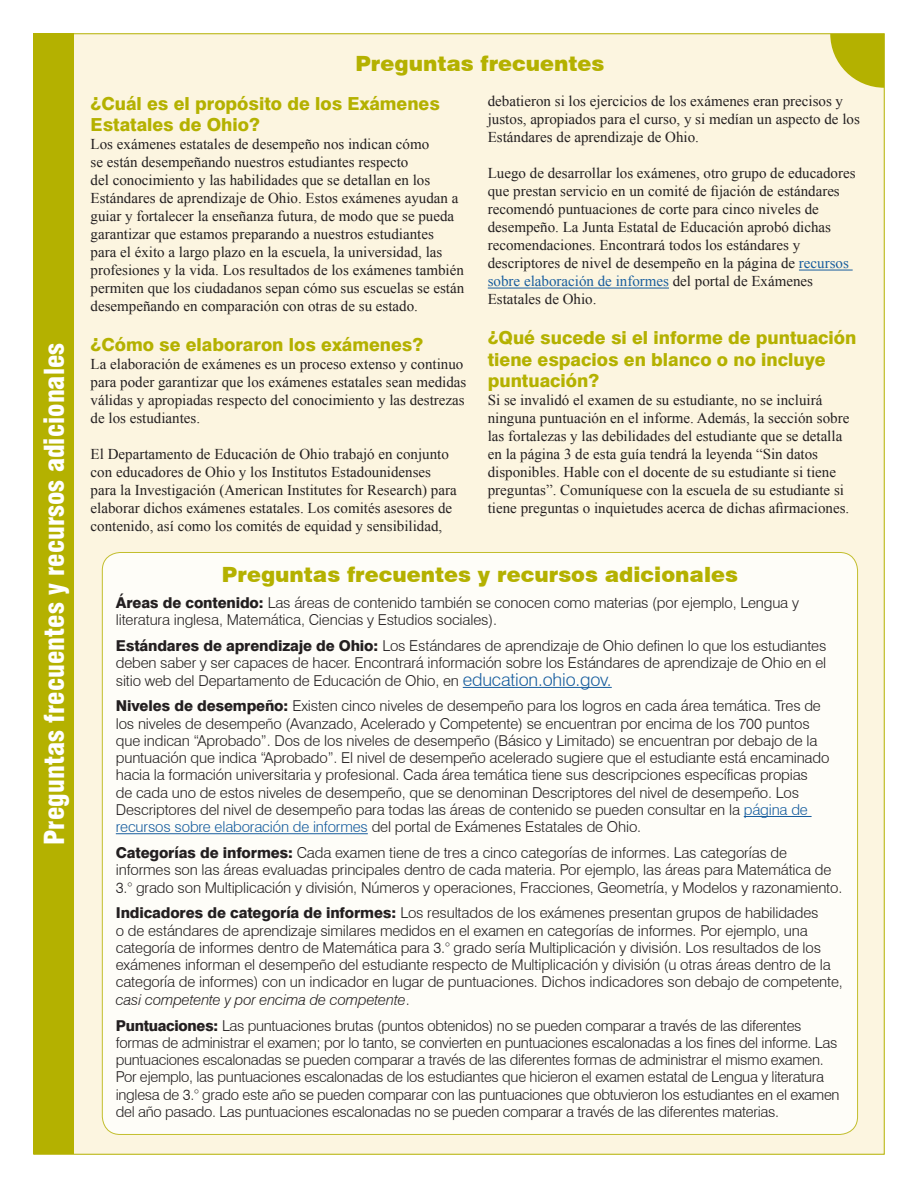
<style>
.page{position:relative;width:918px;height:1188px;background:#fff}
.page>*{position:absolute;margin:0;border:0;box-sizing:border-box;transform-origin:0 0}
.t1{font:900 condensed 27px "Swiss 721 BT";color:#fff}
.t2{font:900 21px "Swiss 721 BT";color:#b4b100}
.t3{font:800 18px/21.6px "Swiss 721 BT";color:#b4b100}
.t4{font:300 15px/17.2px "Swiss 721 BT";letter-spacing:-.01em;color:#231f20}
.t5{font:15px/18px "Times New Roman";color:#231f20}
.s1{color:#175d9e}
.s2{font-weight:800}
.s3{font-size:18px;color:#175d9e}
.s4{font-style:italic}
</style>
<div class="page">
<div style="left:33px;top:33px;width:852px;height:1122px;background:#fcf5e0;border:1px solid #b4b100"></div>
<hr style="left:799px;top:270px;width:54px;height:1px;background:#175d9e">
<hr style="left:488px;top:288px;width:181px;height:1px;background:#175d9e">
<svg style="left:830px;top:34px;width:54px;height:54px"></svg>
<div style="left:34px;top:34px;width:40px;height:1120px;background:#b4b100"></div>
<div style="left:102px;top:552px;width:756px;height:582px;background:#fefdf8;border-radius:18px"></div>
<hr style="left:463px;top:687px;width:149px;height:1px;background:#175d9e">
<hr style="left:744px;top:816px;width:68px;height:1px;background:#175d9e">
<hr style="left:116px;top:833px;width:252px;height:1px;background:#175d9e">
<p class="t1" style="left:38px;top:845px;width:504px;rotate:-90deg">Preguntas frecuentes y recursos adicionales</p>
<p class="t2" style="left:355px;top:51px;width:251px">Preguntas frecuentes</p>
<p class="t3" style="left:91px;top:92px;width:351px">¿Cuál es el propósito de los Exámenes<br>Estatales de Ohio?</p>
<p class="t5" style="left:91px;top:135px;width:375px">Los exámenes estatales de desempeño nos indican cómo<br>se están desempeñando nuestros estudiantes respecto<br>del conocimiento y las habilidades que se detallan en los Estándares de aprendizaje de Ohio. Estos exámenes ayudan a guiar y fortalecer la enseñanza futura, de modo que se pueda garantizar que estamos preparando a nuestros estudiantes<br>para el éxito a largo plazo en la escuela, la universidad, las profesiones y la vida. Los resultados de los exámenes también permiten que los ciudadanos sepan cómo sus escuelas se están desempeñando en comparación con otras de su estado.</p>
<p class="t3" style="left:91px;top:334px;width:334px">¿Cómo se elaboraron los exámenes?</p>
<p class="t5" style="left:91px;top:355px;width:377px">La elaboración de exámenes es un proceso extenso y continuo para poder garantizar que los exámenes estatales sean medidas válidas y apropiadas respecto del conocimiento y las destrezas de los estudiantes.</p>
<p class="t5" style="left:91px;top:445px;width:368px">El Departamento de Educación de Ohio trabajó en conjunto con educadores de Ohio y los Institutos Estadounidenses para la Investigación (American Institutes for Research) para elaborar dichos exámenes estatales. Los comités asesores de contenido, así como los comités de equidad y sensibilidad,</p>
<p class="t5" style="left:488px;top:92px;width:374px">debatieron si los ejercicios de los exámenes eran precisos y justos, apropiados para el curso, y si medían un aspecto de los<br>Estándares de aprendizaje de Ohio.</p>
<p class="t5" style="left:488px;top:164px;width:369px">Luego de desarrollar los exámenes, otro grupo de educadores que prestan servicio en un comité de fijación de estándares recomendó puntuaciones de corte para cinco niveles de desempeño. La Junta Estatal de Educación aprobó dichas recomendaciones. Encontrará todos los estándares y descriptores de nivel de desempeño en la página de <span class="s1">recursos sobre elaboración de informes</span> del portal de Exámenes Estatales de Ohio.</p>
<p class="t3" style="left:488px;top:327px;width:370px">¿Qué sucede si el informe de puntuación tiene espacios en blanco o no incluye puntuación?</p>
<p class="t5" style="left:488px;top:391px;width:363px">Si se invalidó el examen de su estudiante, no se incluirá ninguna puntuación en el informe. Además, la sección sobre las fortalezas y las debilidades del estudiante que se detalla en la página 3 de esta guía tendrá la leyenda “Sin datos disponibles. Hable con el docente de su estudiante si tiene preguntas”. Comuníquese con la escuela de su estudiante si tiene preguntas o inquietudes acerca de dichas afirmaciones.</p>
<p class="t2" style="left:222px;top:562px;width:518px">Preguntas frecuentes y recursos adicionales</p>
<p class="t4" style="left:116px;top:594px;width:685px"><span class="s2">Áreas de contenido:</span> Las áreas de contenido también se conocen como materias (por ejemplo, Lengua y literatura inglesa, Matemática, Ciencias y Estudios sociales).</p>
<p class="t4" style="left:116px;top:637px;width:712px;text-align:justify"><span class="s2">Estándares de aprendizaje de Ohio:</span> Los Estándares de aprendizaje de Ohio definen lo que los estudiantes deben saber y ser capaces de hacer. Encontrará información sobre los Estándares de aprendizaje de Ohio en el sitio web del Departamento de Educación de Ohio, en <span class="s3">education.ohio.gov.</span></p>
<p class="t4" style="left:116px;top:697px;width:715px"><span class="s2">Niveles de desempeño:</span> Existen cinco niveles de desempeño para los logros en cada área temática. Tres de los niveles de desempeño (Avanzado, Acelerado y Competente) se encuentran por encima de los 700 puntos que indican “Aprobado”. Dos de los niveles de desempeño (Básico y Limitado) se encuentran por debajo de la puntuación que indica “Aprobado”. El nivel de desempeño acelerado sugiere que el estudiante está encaminado hacia la formación universitaria y profesional. Cada área temática tiene sus descripciones específicas propias<br>de cada uno de estos niveles de desempeño, que se denominan Descriptores del nivel de desempeño. Los Descriptores del nivel de desempeño para todas las áreas de contenido se pueden consultar en la <span class="s1">página de recursos sobre elaboración de informes</span> del portal de Exámenes Estatales de Ohio.</p>
<p class="t4" style="left:116px;top:844px;width:728px"><span class="s2">Categorías de informes:</span> Cada examen tiene de tres a cinco categorías de informes. Las categorías de informes son las áreas evaluadas principales dentro de cada materia. Por ejemplo, las áreas para Matemática de<br>3.° grado son Multiplicación y división, Números y operaciones, Fracciones, Geometría, y Modelos y razonamiento.</p>
<p class="t4" style="left:116px;top:904px;width:729px"><span class="s2">Indicadores de categoría de informes:</span> Los resultados de los exámenes presentan grupos de habilidades<br>o de estándares de aprendizaje similares medidos en el examen en categorías de informes. Por ejemplo, una categoría de informes dentro de Matemática para 3.° grado sería Multiplicación y división. Los resultados de los exámenes informan el desempeño del estudiante respecto de Multiplicación y división (u otras áreas dentro de la categoría de informes) con un indicador en lugar de puntuaciones. Dichos indicadores son debajo de competente, <span class="s4">casi competente y por encima de competente</span>.</p>
<p class="t4" style="left:116px;top:1017px;width:725px"><span class="s2">Puntuaciones:</span> Las puntuaciones brutas (puntos obtenidos) no se pueden comparar a través de las diferentes formas de administrar el examen; por lo tanto, se convierten en puntuaciones escalonadas a los fines del informe. Las puntuaciones escalonadas se pueden comparar a través de las diferentes formas de administrar el mismo examen.<br>Por ejemplo, las puntuaciones escalonadas de los estudiantes que hicieron el examen estatal de Lengua y literatura inglesa de 3.° grado este año se pueden comparar con las puntuaciones que obtuvieron los estudiantes en el examen del año pasado. Las puntuaciones escalonadas no se pueden comparar a través de las diferentes materias.</p>
</div>
